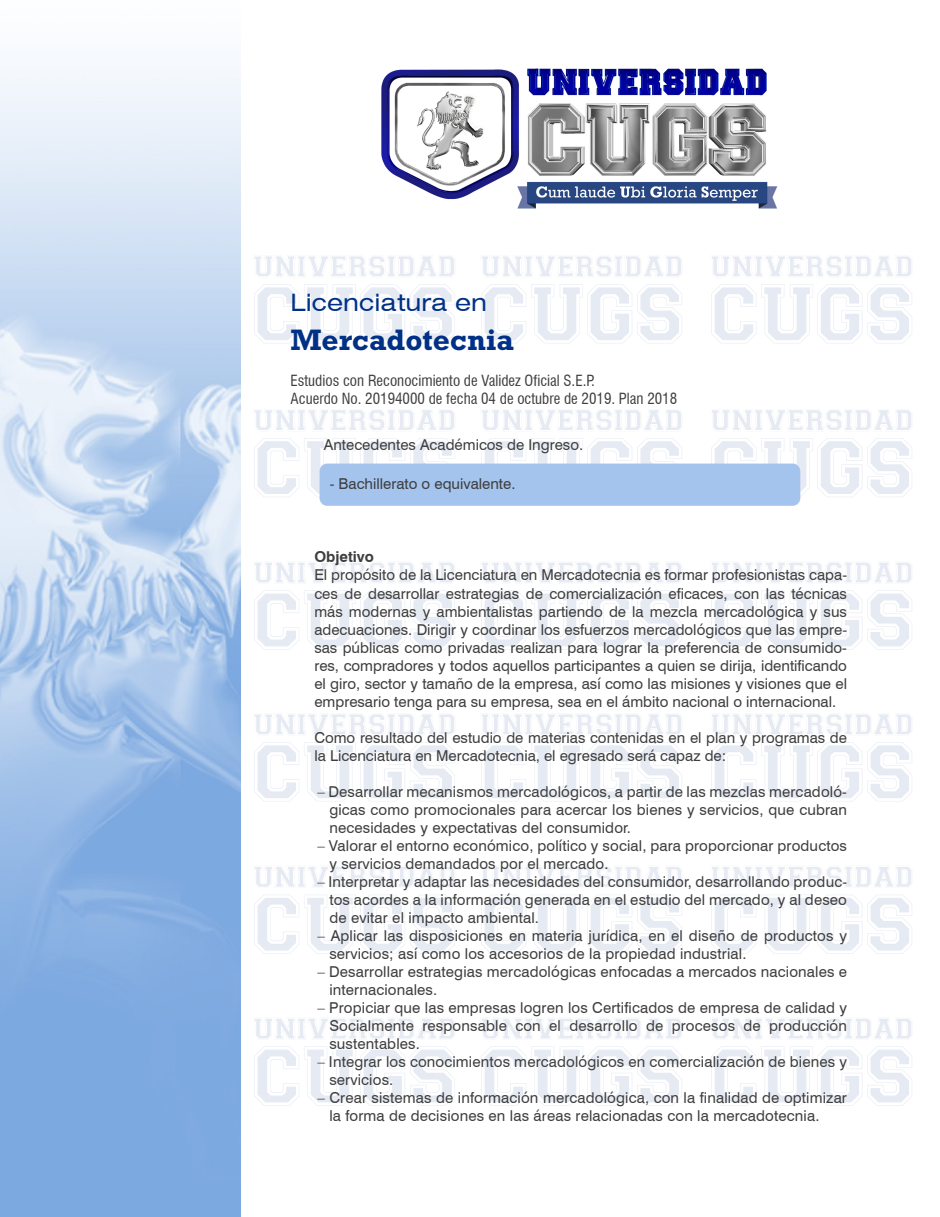
<style>
.page{position:relative;width:940px;height:1217px;background:#fff}
.page>*{position:absolute;margin:0;border:0;box-sizing:border-box;transform-origin:0 0}
.t1{font:700 30px "Rockwell Std";color:#003186}
.t2{font:expanded 24px "Swiss 721 BT";color:#003186}
.t3{font:15px/18px "Swiss 721 BT";letter-spacing:.01em;color:#3e3e3f}
.t4{font:condensed 15px/18px "Swiss 721 BT";color:#3e3e3f}
.t5{font:700 15px "Swiss 721 BT";color:#3e3e3f}
</style>
<div class="page">
<svg style="left:482px;top:563px;width:199px;height:20px"></svg>
<svg style="left:481px;top:590px;width:201px;height:59px"></svg>
<svg style="left:712px;top:563px;width:199px;height:20px"></svg>
<svg style="left:711px;top:590px;width:201px;height:59px"></svg>
<svg style="left:255px;top:563px;width:199px;height:20px"></svg>
<svg style="left:254px;top:590px;width:201px;height:59px"></svg>
<svg style="left:482px;top:410px;width:199px;height:20px"></svg>
<svg style="left:481px;top:438px;width:201px;height:25px"></svg>
<svg style="left:712px;top:410px;width:199px;height:20px"></svg>
<svg style="left:711px;top:438px;width:201px;height:59px"></svg>
<svg style="left:255px;top:410px;width:199px;height:20px"></svg>
<svg style="left:254px;top:438px;width:201px;height:59px"></svg>
<svg style="left:482px;top:867px;width:199px;height:20px"></svg>
<svg style="left:481px;top:895px;width:201px;height:58px"></svg>
<svg style="left:712px;top:867px;width:199px;height:20px"></svg>
<svg style="left:711px;top:895px;width:201px;height:58px"></svg>
<svg style="left:255px;top:867px;width:199px;height:20px"></svg>
<svg style="left:254px;top:895px;width:201px;height:58px"></svg>
<svg style="left:482px;top:714px;width:199px;height:20px"></svg>
<svg style="left:481px;top:742px;width:201px;height:59px"></svg>
<svg style="left:712px;top:714px;width:199px;height:20px"></svg>
<svg style="left:711px;top:742px;width:201px;height:59px"></svg>
<svg style="left:255px;top:714px;width:199px;height:20px"></svg>
<svg style="left:254px;top:742px;width:201px;height:59px"></svg>
<svg style="left:482px;top:1019px;width:199px;height:20px"></svg>
<svg style="left:481px;top:1046px;width:201px;height:59px"></svg>
<svg style="left:712px;top:1019px;width:199px;height:20px"></svg>
<svg style="left:711px;top:1046px;width:201px;height:59px"></svg>
<svg style="left:255px;top:1019px;width:199px;height:20px"></svg>
<svg style="left:254px;top:1046px;width:201px;height:59px"></svg>
<svg style="left:482px;top:256px;width:199px;height:20px"></svg>
<svg style="left:481px;top:284px;width:201px;height:59px"></svg>
<svg style="left:712px;top:256px;width:199px;height:20px"></svg>
<svg style="left:711px;top:284px;width:201px;height:59px"></svg>
<svg style="left:255px;top:256px;width:199px;height:20px"></svg>
<svg style="left:254px;top:284px;width:201px;height:59px"></svg>
<img style="left:0;top:71px;width:240px;height:1145px">
<img style="left:381px;top:68px;width:397px;height:141px">
<div style="left:319px;top:463px;width:481px;height:42px;background:#a4c4ed;border-radius:8px"></div>
<h2 class="t2" style="left:290px;top:288px;width:198px">Licenciatura en</h2>
<h1 class="t1" style="left:290px;top:322px;width:225px">Mercadotecnia</h1>
<p class="t4" style="left:290px;top:371px;width:388px">Estudios con Reconocimiento de Validez Oficial S.E.P.<br>Acuerdo No. 20194000 de fecha 04 de octubre de 2019. Plan 2018</p>
<p class="t3" style="left:324px;top:436px;width:261px">Antecedentes Académicos de Ingreso.</p>
<p class="t3" style="left:330px;top:474px;width:187px">- Bachillerato o equivalente.</p>
<p class="t5" style="left:314px;top:548px;width:61px">Objetivo</p>
<p class="t3" style="left:314px;top:566px;width:534px;text-align:justify">El propósito de la Licenciatura en Mercadotecnia es formar profesionistas capa&shy;ces de desarrollar estrategias de comercialización eficaces, con las técnicas más modernas y ambientalistas partiendo de la mezcla mercadológica y sus adecuaciones. Dirigir y coordinar los esfuerzos mercadológicos que las empre&shy;sas públicas como privadas realizan para lograr la preferencia de consumido&shy;res, compradores y todos aquellos participantes a quien se dirija, identificando el giro, sector y tamaño de la empresa, así como las misiones y visiones que el empresario tenga para su empresa, sea en el ámbito nacional o internacional.</p>
<p class="t3" style="left:314px;top:728px;width:534px">Como resultado del estudio de materias contenidas en el plan y programas de la Licenciatura en Mercadotecnia, el egresado será capaz de:</p>
<p class="t3" style="left:329px;top:782px;width:519px;text-align:justify;text-indent:-12px">– Desarrollar mecanismos mercadológicos, a partir de las mezclas mercadoló&shy;gicas como promocionales para acercar los bienes y servicios, que cubran necesidades y expectativas del consumidor.</p>
<p class="t3" style="left:329px;top:836px;width:519px;text-indent:-12px">– Valorar el entorno económico, político y social, para proporcionar productos y servicios demandados por el mercado.</p>
<p class="t3" style="left:329px;top:872px;width:519px;text-align:justify;text-indent:-12px">– Interpretar y adaptar las necesidades del consumidor, desarrollando produc&shy;tos acordes a la información generada en el estudio del mercado, y al deseo de evitar el impacto ambiental.</p>
<p class="t3" style="left:329px;top:926px;width:519px;text-indent:-12px">– Aplicar las disposiciones en materia jurídica, en el diseño de productos y servicios; así como los accesorios de la propiedad industrial.</p>
<p class="t3" style="left:329px;top:962px;width:519px;text-indent:-12px">– Desarrollar estrategias mercadológicas enfocadas a mercados nacionales e internacionales.</p>
<p class="t3" style="left:329px;top:998px;width:519px;text-align:justify;text-indent:-12px">– Propiciar que las empresas logren los Certificados de empresa de calidad y Socialmente responsable con el desarrollo de procesos de producción sustentables.</p>
<p class="t3" style="left:329px;top:1052px;width:519px;text-indent:-12px">– Integrar los conocimientos mercadológicos en comercialización de bienes y servicios.</p>
<p class="t3" style="left:329px;top:1088px;width:519px;text-indent:-12px">– Crear sistemas de información mercadológica, con la finalidad de optimizar la forma de decisiones en las áreas relacionadas con la mercadotecnia.</p>
</div>
